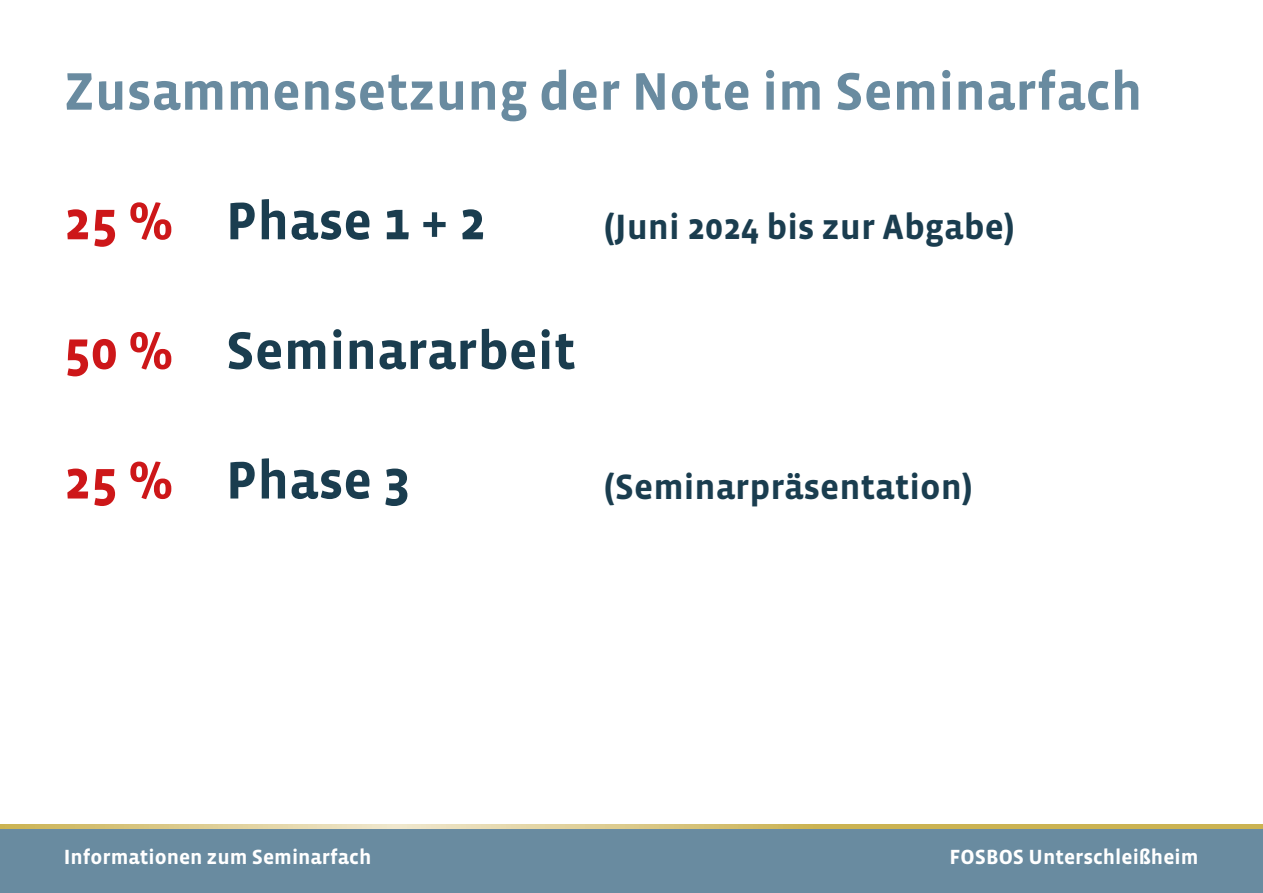
<style>
.page{position:relative;width:1263px;height:893px;background:#fff}
.page>*{position:absolute;margin:0;border:0;box-sizing:border-box;transform-origin:0 0}
.t1{font:700 54px "Vista Sans OTCE";color:#1a3d4f}
.t2{font:700 54px "Vista Sans OTCE";color:#698ba0}
.t3{font:700 36px "Vista Sans OTCE";color:#1a3d4f}
.t4{font:700 21px "Vista Sans OTCE";color:#fff}
.s1{color:#cd1719}
</style>
<div class="page">
<svg style="left:0;top:825px;width:1263px;height:4px;background:#d6c37a"></svg>
<div style="left:0;top:829px;width:1263px;height:64px;background:#698ba0"></div>
<h1 class="t2" style="left:64px;top:61px;width:1080px">Zusammensetzung der Note im Seminarfach</h1>
<h1 class="t1" style="left:64px;top:190px;width:423px"><span class="s1">25 %</span> Phase 1 + 2</h1>
<h2 class="t3" style="left:604px;top:207px;width:413px">(Juni 2024 bis zur Abgabe)</h2>
<h1 class="t1" style="left:64px;top:320px;width:513px"><span class="s1">50 %</span> Seminararbeit</h1>
<h1 class="t1" style="left:64px;top:449px;width:348px"><span class="s1">25 %</span> Phase 3</h1>
<h2 class="t3" style="left:604px;top:466px;width:371px">(Seminarpräsentation)</h2>
<p class="t4" style="left:64px;top:845px;width:309px">Informationen zum Seminarfach</p>
<p class="t4" style="left:949px;top:845px;width:250px">FOSBOS Unterschleißheim</p>
</div>
